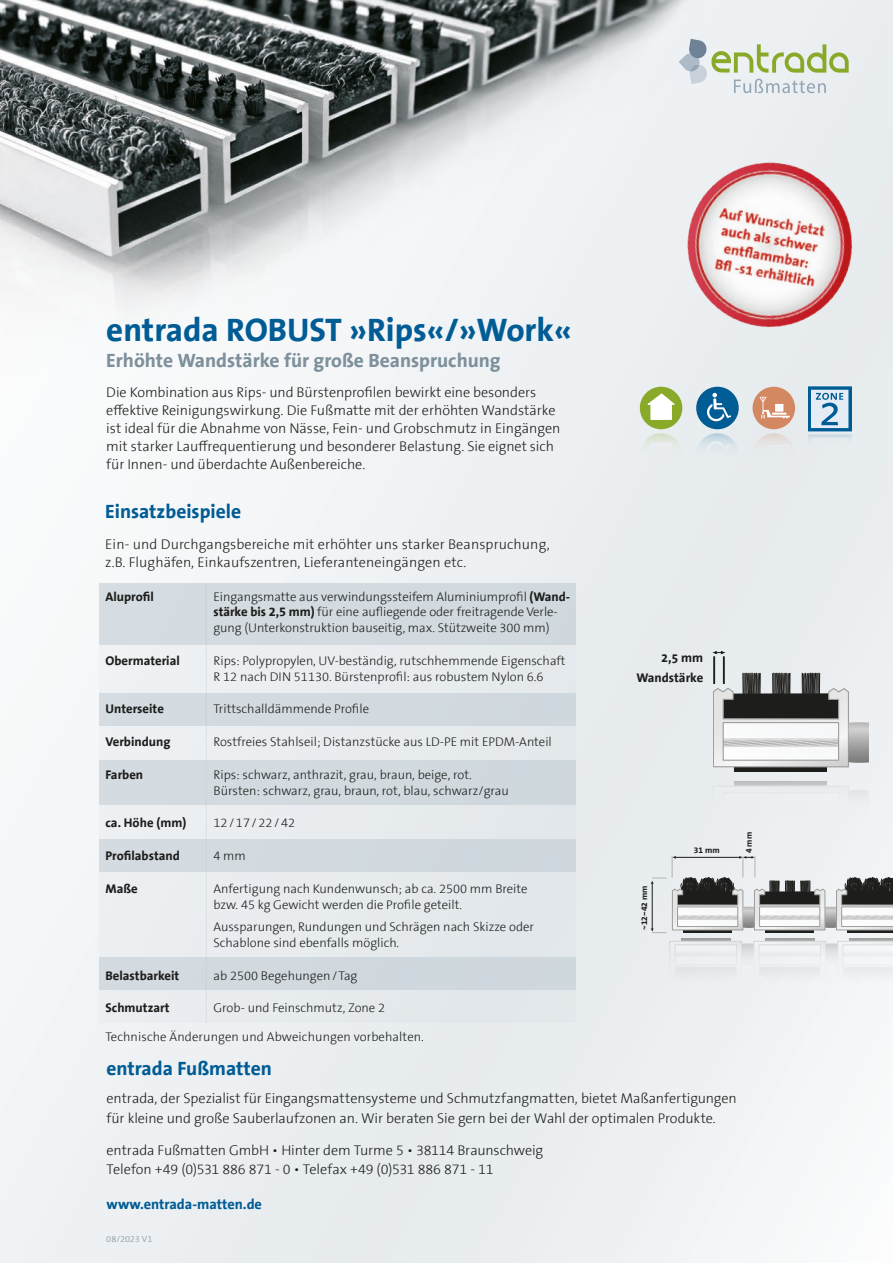
<style>
.page{position:relative;width:893px;height:1263px;background:#ecf0f2}
.page>*{position:absolute;margin:0;border:0;box-sizing:border-box;transform-origin:0 0}
.Headline{font:700 33px "The Sans Office";color:#005c95}
.Große_Blaue_Überschrift_Einzelseiten{font:700 19.5px "The Sans Office";color:#7d909b}
.Headline_2{font:700 19.5px "The Sans Office";color:#005c95}
.Fließtext_9_5{font:14.25px/18px "The Sans LF Light";color:#1d1d1b}
.Text{font:14.25px/19.5px "The Sans LF Light";letter-spacing:-.01em;color:#1d1d1b}
.Text-2{font:700 14.25px "The Sans Office";color:#005c95}
.Fließtext_8_5{font:12.75px/15.8px "The Sans LF Light";color:#1d1d1b}
.Fließtext_8_5-2{font:700 12.75px/19.5px "The Sans Office";color:#1d1d1b;text-align:right}
.Fließtext_9_5-2{font:12.75px "The Sans LF Light";letter-spacing:.005em;color:#1d1d1b}
.Text-3{font:9px "The Sans LF Light";color:#7d909b}
.t1{font:700 8.4px "The Sans Office LF";color:#1d1d1b}
.s1{font-family:"The Sans Office LF";font-weight:700}
.s2{font-style:italic}
</style>
<div class="page">
<img style="left:0;top:0;width:704px;height:478px">
<svg style="left:679px;top:39px;width:170px;height:54px"></svg>
<hr style="left:681px;top:939px;width:49px;height:2px;background:#1d1d1b">
<hr style="left:765px;top:939px;width:49px;height:2px;background:#1d1d1b">
<hr style="left:849px;top:939px;width:44px;height:2px;background:#1d1d1b">
<svg style="left:669px;top:941px;width:224px;height:30px"></svg>
<hr style="left:652px;top:883px;width:1px;height:46px;background:#1d1d1b">
<svg style="left:651px;top:928px;width:15px;height:5px"></svg>
<svg style="left:651px;top:878px;width:15px;height:6px"></svg>
<hr style="left:684px;top:930px;width:48px;height:2px;background:#1d1d1b">
<hr style="left:766px;top:930px;width:48px;height:2px;background:#1d1d1b">
<hr style="left:848px;top:930px;width:45px;height:2px;background:#1d1d1b">
<svg style="left:672px;top:856px;width:221px;height:74px"></svg>
<hr style="left:713px;top:656px;width:2px;height:28px;background:#1d1d1b">
<hr style="left:723px;top:656px;width:2px;height:28px;background:#1d1d1b">
<div style="left:735px;top:767px;width:92px;height:5px;background:#1d1d1b"></div>
<svg style="left:713px;top:672px;width:156px;height:96px"></svg>
<div style="left:735px;top:781px;width:92px;height:5px;background:#c0c4c5"></div>
<svg style="left:713px;top:785px;width:152px;height:7px"></svg>
<svg style="left:712px;top:651px;width:14px;height:3px"></svg>
<div style="left:696px;top:387px;width:43px;height:42px;background:#005c95;border-radius:50%"></div>
<svg style="left:707px;top:393px;width:24px;height:28px"></svg>
<svg style="left:696px;top:433px;width:43px;height:43px"></svg>
<svg style="left:707px;top:441px;width:24px;height:29px"></svg>
<div style="left:640px;top:387px;width:42px;height:42px;background:#89aa28;border-radius:50%"></div>
<svg style="left:647px;top:393px;width:28px;height:27px"></svg>
<svg style="left:640px;top:433px;width:42px;height:43px"></svg>
<svg style="left:646px;top:442px;width:30px;height:28px"></svg>
<svg style="left:808px;top:386px;width:43px;height:55px"></svg>
<div style="left:753px;top:387px;width:42px;height:42px;background:#d38861;border-radius:50%"></div>
<svg style="left:759px;top:397px;width:31px;height:21px"></svg>
<div style="left:753px;top:433px;width:42px;height:43px;background:linear-gradient(to bottom,#e4dfdc,#e8f0f5);border-radius:50%"></div>
<hr style="left:768px;top:445px;width:22px;height:2px;background:#fff">
<svg style="left:759px;top:444px;width:29px;height:22px"></svg>
<div style="left:99px;top:583px;width:476px;height:440px;background:#e8ecee"></div>
<div style="left:99px;top:693px;width:476px;height:33px;background:#d3dae0"></div>
<div style="left:99px;top:583px;width:476px;height:62px;background:#d3dbe0"></div>
<hr style="left:206px;top:583px;width:1px;height:440px;background:#7d909b">
<div style="left:99px;top:957px;width:476px;height:33px;background:#d1d9de"></div>
<div style="left:99px;top:839px;width:476px;height:33px;background:#d2dadf"></div>
<div style="left:99px;top:760px;width:476px;height:45px;background:#d2dadf"></div>
<img style="left:671px;top:147px;width:182px;height:198px">
<p class="Headline" style="left:106px;top:308px;width:467px">entrada ROBUST »Rips«/»Work«</p>
<p class="Große_Blaue_Überschrift_Einzelseiten" style="left:106px;top:348px;width:396px">Erhöhte Wandstärke für große Beanspruchung</p>
<p class="Fließtext_9_5" style="left:106px;top:383px;width:456px">Die Kombination aus Rips- und Bürstenprofilen bewirkt eine besonders effektive Reinigungswirkung. Die Fußmatte mit der erhöhten Wandstärke ist ideal für die Abnahme von Nässe, Fein- und Grobschmutz in Eingängen mit starker Lauffrequentierung und besonderer Belastung. Sie eignet sich für Innen- und überdachte Außenbereiche.</p>
<p class="Headline_2" style="left:105px;top:499px;width:137px">Einsatzbeispiele</p>
<p class="Fließtext_9_5" style="left:105px;top:535px;width:446px">Ein- und Durchgangsbereiche mit erhöhter uns starker Beanspruchung, z.B. Flughäfen, Einkaufszentren, Lieferanteneingängen etc.</p>
<p class="Fließtext_8_5-2" style="left:105px;top:587px;width:50px">Aluprofil</p>
<p class="Fließtext_8_5" style="left:213px;top:588px;width:358px">Eingangsmatte aus verwindungssteifem Aluminiumprofil <span class="s1">(Wand&shy;stärke bis 2,5 mm)</span> für eine aufliegende oder freitragende Verle&shy;gung (Unterkonstruktion bauseitig, max. Stützweite 300 mm)</p>
<p class="Fließtext_8_5-2" style="left:105px;top:651px;width:76px">Obermaterial</p>
<p class="Fließtext_8_5" style="left:213px;top:653px;width:354px">Rips: Polypropylen, UV-beständig, rutschhemmende Eigenschaft<br>R 12 nach DIN 51130. Bürstenprofil: aus robustem Nylon 6.6</p>
<p class="Fließtext_8_5-2" style="left:105px;top:699px;width:60px">Unterseite</p>
<p class="Fließtext_8_5" style="left:213px;top:701px;width:157px">Trittschalldämmende Profile</p>
<p class="Fließtext_8_5-2" style="left:105px;top:732px;width:67px">Verbindung</p>
<p class="Fließtext_8_5" style="left:213px;top:734px;width:340px">Rostfreies Stahlseil; Distanzstücke aus LD-PE mit EPDM-Anteil</p>
<p class="Fließtext_8_5-2" style="left:105px;top:765px;width:39px">Farben</p>
<p class="Fließtext_8_5" style="left:213px;top:767px;width:297px">Rips: schwarz, anthrazit, grau, braun, beige, rot.<br>Bürsten: schwarz, grau, braun, rot, blau, schwarz/grau</p>
<p class="Fließtext_8_5-2" style="left:105px;top:813px;width:82px">ca. Höhe (mm)</p>
<p class="Fließtext_8_5" style="left:213px;top:815px;width:83px">12/17/22/42</p>
<p class="Fließtext_8_5-2" style="left:105px;top:846px;width:76px">Profilabstand</p>
<p class="Fließtext_8_5" style="left:213px;top:848px;width:34px">4 mm</p>
<p class="Fließtext_8_5-2" style="left:105px;top:879px;width:34px">Maße</p>
<p class="Fließtext_8_5" style="left:213px;top:881px;width:316px">Anfertigung nach Kundenwunsch; ab ca. 2500 mm Breite bzw. 45 kg Gewicht werden die Profile geteilt.</p>
<p class="Fließtext_8_5" style="left:213px;top:919px;width:322px">Aussparungen, Rundungen und Schrägen nach Skizze oder<br>Schablone sind ebenfalls möglich<span class="s2">.</span></p>
<p class="Fließtext_8_5-2" style="left:105px;top:966px;width:75px">Belastbarkeit</p>
<p class="Fließtext_8_5" style="left:213px;top:968px;width:145px">ab 2500 Begehungen/Tag</p>
<p class="Fließtext_8_5-2" style="left:105px;top:998px;width:66px">Schmutzart</p>
<p class="Fließtext_8_5" style="left:213px;top:1000px;width:173px">Grob- und Feinschmutz, Zone 2</p>
<p class="Fließtext_9_5-2" style="left:105px;top:1028px;width:320px">Technische Änderungen und Abweichungen vorbehalten.</p>
<p class="Fließtext_8_5-2" style="left:636px;top:648px;width:68px">2,5 mm<br>Wandstärke</p>
<p class="t1" style="left:639px;top:930px;width:46px;rotate:-90deg">~12–42 mm</p>
<p class="t1" style="left:694px;top:845px;width:27px">31 mm</p>
<p class="Headline_2" style="left:107px;top:1056px;width:167px">entrada Fußmatten</p>
<p class="Text" style="left:107px;top:1089px;width:632px">entrada, der Spezialist für Eingangsmattensysteme und Schmutzfangmatten, bietet Maßanfertigungen für kleine und große Sauberlaufzonen an. Wir beraten Sie gern bei der Wahl der optimalen Produkte.</p>
<p class="Text" style="left:107px;top:1140px;width:438px">entrada Fußmatten GmbH • Hinter dem Turme 5 • 38114 Braunschweig<br>Telefon +49 (0)531 886 871 - 0 • Telefax +49 (0)531 886 871 - 11</p>
<p class="Text-2" style="left:107px;top:1195px;width:157px">www.entrada-matten.de</p>
<p class="Text-3" style="left:106px;top:1233px;width:48px">08/2023 V1</p>
<p class="t1" style="left:743px;top:853px;width:23px;rotate:-90deg">4 mm</p>
</div>
